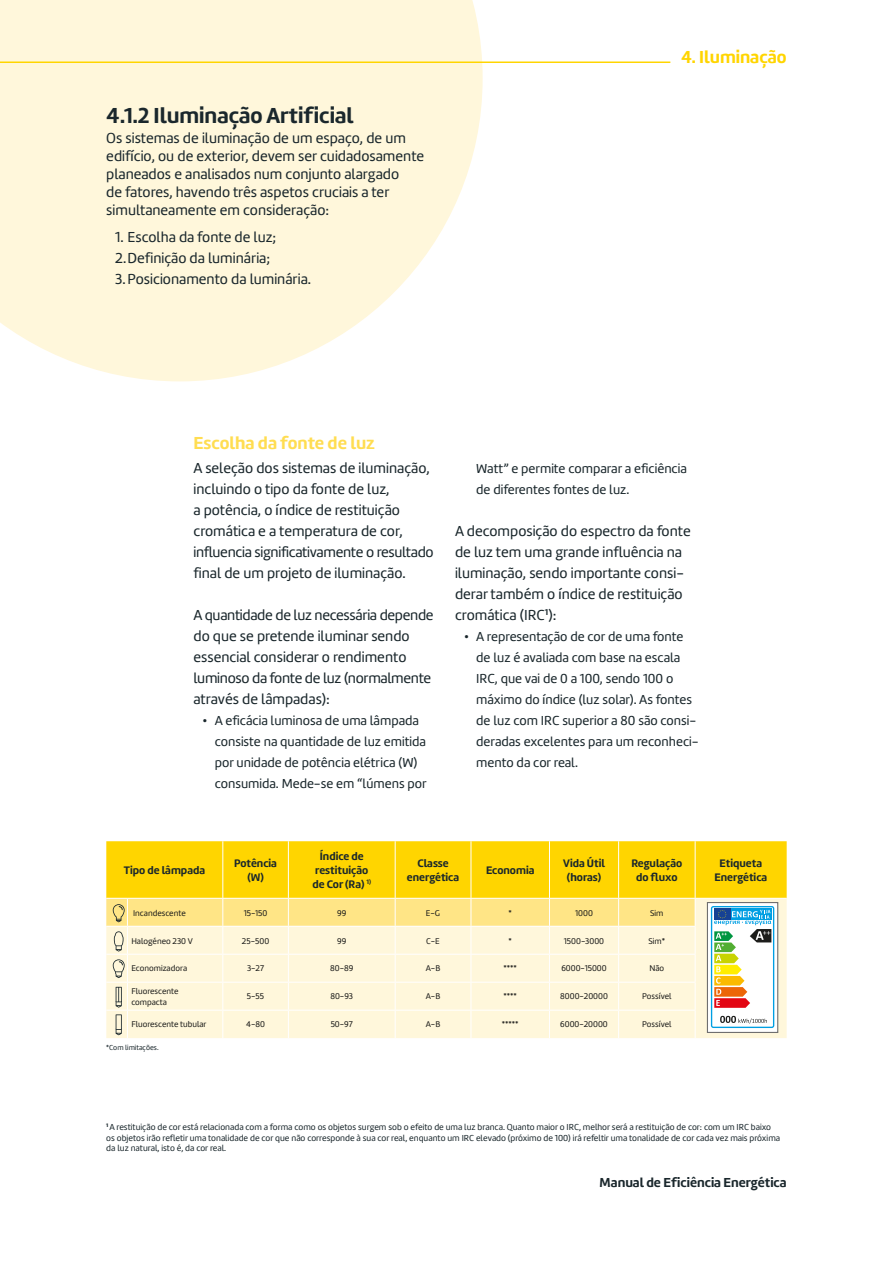
<style>
.page{position:relative;width:893px;height:1263px;background:#fff}
.page>*{position:absolute;margin:0;border:0;box-sizing:border-box;transform-origin:0 0}
.t1{font:22.5px "Amelia Basic Bold";color:#1a272c}
.t2{font:18px "Amelia Basic Bold";color:#ffdd51}
.t3{font:18px "Amelia Basic Bold";color:#ffd500}
.t4{font:15px/21px "Amelia Basic";color:#1a272c}
.t5{font:13.5px/21px "Amelia Basic";color:#1a272c}
.t6{font:13.5px "Amelia Basic Bold";color:#1a272c}
.t7{font:11.25px/13.5px "Amelia Basic Bold";color:#1a272c;text-align:center}
.t8{font:9px/10.5px "Amelia Basic";color:#1a272c}
.t9{font:8.7px/10.4px "Amelia Basic";color:#1d1d1b}
.t10{font:7.5px "Amelia Basic";color:#1a272c}
</style>
<div class="page">
<svg style="left:0;top:0;width:483px;height:381px;background:#fff7df"></svg>
<svg style="left:106px;top:841px;width:681px;height:197px;background:#fae891"></svg>
<hr style="left:0;top:62px;width:670px;height:1px;background:#ffd500">
<h1 class="t1" style="left:106px;top:102px;width:249px">4.1.2 Iluminação Artificial</h1>
<p class="t4" style="left:106px;top:129px;width:319px;line-height:18px">Os sistemas de iluminação de um espaço, de um edifício, ou de exterior, devem ser cuidadosamente planeados e analisados num conjunto alargado<br>de fatores, havendo três aspetos cruciais a ter simultaneamente em consideração:</p>
<p class="t4" style="left:115px;top:226px;width:197px">1. Escolha da fonte de luz;<br>2.Definição da luminária;<br>3.Posicionamento da luminária.</p>
<p class="t3" style="left:681px;top:46px;width:107px">4. Iluminação</p>
<p class="t2" style="left:193px;top:433px;width:183px">Escolha da fonte de luz</p>
<p class="t4" style="left:193px;top:457px;width:242px">A seleção dos sistemas de iluminação, incluindo o tipo da fonte de luz,<br>a potência, o índice de restituição cromática e a temperatura de cor, influencia significativamente o resultado final de um projeto de iluminação.</p>
<p class="t4" style="left:193px;top:604px;width:242px">A quantidade de luz necessária depende do que se pretende iluminar sendo essencial considerar o rendimento luminoso da fonte de luz (normalmente através de lâmpadas):</p>
<p class="t5" style="left:215px;top:710px;width:214px;text-indent:-12px">• A eficácia luminosa de uma lâmpada consiste na quantidade de luz emitida por unidade de potência elétrica (W) consumida. Mede-se em “lúmens por</p>
<p class="t5" style="left:476px;top:458px;width:212px">Watt” e permite comparar a eficiência de diferentes fontes de luz.</p>
<p class="t4" style="left:455px;top:520px;width:237px">A decomposição do espectro da fonte de luz tem uma grande influência na iluminação, sendo importante consi&shy;derar também o índice de restituição cromática (IRC<sup>1</sup>):</p>
<p class="t5" style="left:476px;top:626px;width:224px;text-indent:-12px">• A representação de cor de uma fonte de luz é avaliada com base na escala IRC, que vai de 0 a 100, sendo 100 o máximo do índice (luz solar). As fontes de luz com IRC superior a 80 são consi&shy;deradas excelentes para um reconheci&shy;mento da cor real.</p>
<p class="t7" style="left:124px;top:864px;width:83px">Tipo de lâmpada</p>
<p class="t7" style="left:234px;top:857px;width:44px">Potência (W)</p>
<p class="t7" style="left:312px;top:850px;width:60px">Índice de restituição de Cor (Ra) <sup>1)</sup></p>
<p class="t7" style="left:407px;top:857px;width:54px">Classe energética</p>
<p class="t7" style="left:486px;top:864px;width:50px">Economia</p>
<p class="t7" style="left:563px;top:857px;width:43px">Vida Útil (horas)</p>
<p class="t7" style="left:631px;top:857px;width:52px">Regulação do fluxo</p>
<p class="t7" style="left:714px;top:857px;width:54px">Etiqueta<br>Energética</p>
<p class="t9" style="left:133px;top:907px;width:54px">Incandescente</p>
<p class="t9" style="left:244px;top:907px;width:25px">15-150</p>
<p class="t9" style="left:337px;top:907px;width:11px">99</p>
<p class="t9" style="left:426px;top:907px;width:16px">E-G</p>
<p class="t9" style="left:509px;top:907px;width:5px">*</p>
<p class="t9" style="left:575px;top:907px;width:19px">1000</p>
<p class="t9" style="left:650px;top:907px;width:15px">Sim</p>
<p class="t9" style="left:131px;top:935px;width:63px">Halogéneo 230 V</p>
<p class="t9" style="left:242px;top:935px;width:29px">25-500</p>
<p class="t9" style="left:337px;top:935px;width:11px">99</p>
<p class="t9" style="left:426px;top:935px;width:15px">C-E</p>
<p class="t9" style="left:509px;top:935px;width:5px">*</p>
<p class="t9" style="left:564px;top:935px;width:42px">1500-3000</p>
<p class="t9" style="left:648px;top:935px;width:18px">Sim*</p>
<p class="t9" style="left:131px;top:963px;width:57px">Economizadora</p>
<p class="t9" style="left:247px;top:963px;width:19px">3-27</p>
<p class="t9" style="left:330px;top:963px;width:25px">80-89</p>
<p class="t9" style="left:426px;top:963px;width:16px">A-B</p>
<p class="t9" style="left:503px;top:963px;width:15px">****</p>
<p class="t9" style="left:561px;top:963px;width:47px">6000-15000</p>
<p class="t9" style="left:649px;top:963px;width:16px">Não</p>
<p class="t9" style="left:131px;top:986px;width:49px">Fluorescente compacta</p>
<p class="t9" style="left:247px;top:991px;width:19px">5-55</p>
<p class="t9" style="left:330px;top:991px;width:24px">80-93</p>
<p class="t9" style="left:426px;top:991px;width:16px">A-B</p>
<p class="t9" style="left:503px;top:991px;width:15px">****</p>
<p class="t9" style="left:560px;top:991px;width:49px">8000-20000</p>
<p class="t9" style="left:642px;top:991px;width:31px">Possível</p>
<p class="t9" style="left:131px;top:1019px;width:77px">Fluorescente tubular</p>
<p class="t9" style="left:246px;top:1019px;width:20px">4-80</p>
<p class="t9" style="left:331px;top:1019px;width:24px">50-97</p>
<p class="t9" style="left:426px;top:1019px;width:16px">A-B</p>
<p class="t9" style="left:502px;top:1019px;width:18px">*****</p>
<p class="t9" style="left:560px;top:1019px;width:49px">6000-20000</p>
<p class="t9" style="left:642px;top:1019px;width:31px">Possível</p>
<p class="t10" style="left:106px;top:1043px;width:54px">*Com limitações.</p>
<p class="t8" style="left:106px;top:1122px;width:675px"><sup>1</sup> A restituição de cor está relacionada com a forma como os objetos surgem sob o efeito de uma luz branca. Quanto maior o IRC, melhor será a restituição de cor: com um IRC baixo os objetos irão refletir uma tonalidade de cor que não corresponde à sua cor real, enquanto um IRC elevado (próximo de 100) irá refeltir uma tonalidade de cor cada vez mais próxima da luz natural, isto é, da cor real.</p>
<p class="t6" style="left:600px;top:1174px;width:189px">Manual de Eficiência Energética</p>
</div>
